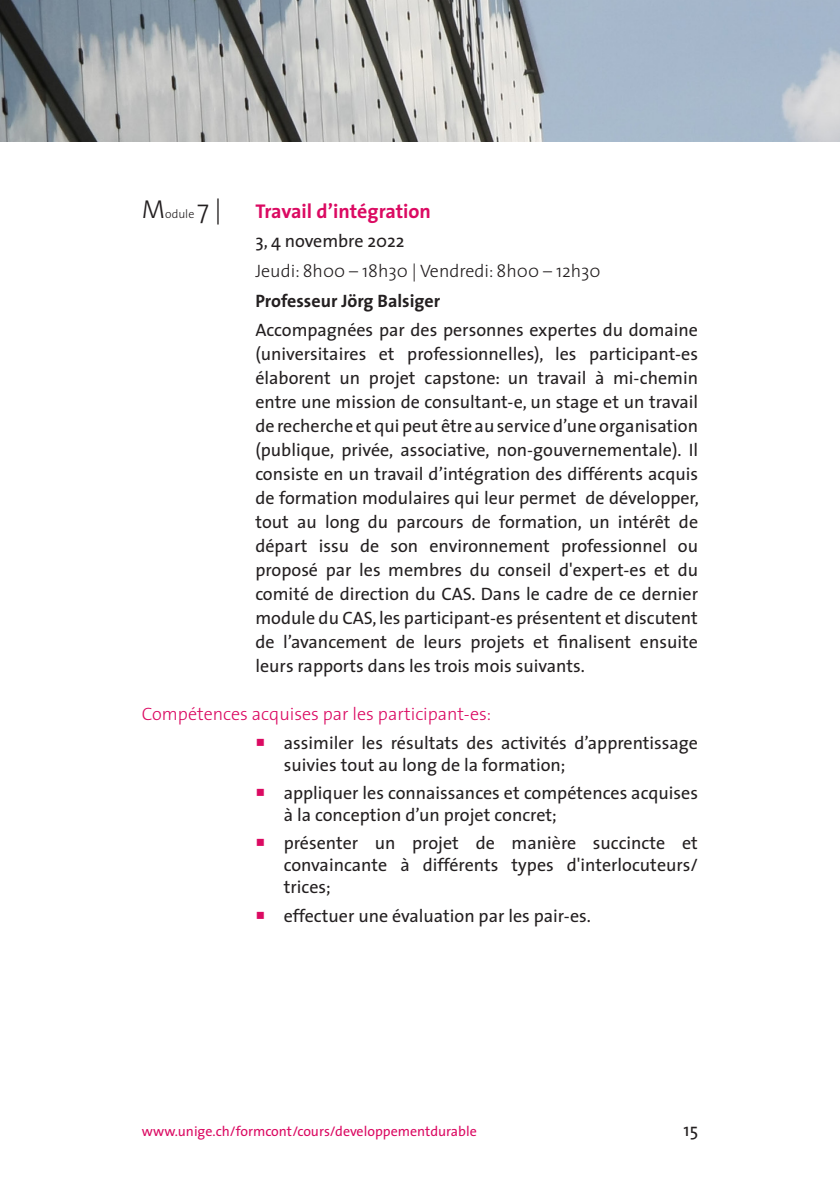
<style>
.page{position:relative;width:840px;height:1191px;background:#fff}
.page>*{position:absolute;margin:0;border:0;box-sizing:border-box;transform-origin:0 0}
.t1{font:700 20px "The Sans";color:#db0a62}
.texte{font:18px/24px "The Sans";color:#231f20;text-align:justify}
.texte-2{font:300 18px "The Sans";color:#db0a62}
.t2{font:300 18px "The Sans";color:#231f20}
.t3{font:700 18px "The Sans";color:#231f20}
.t4{font:14px "The Sans";color:#db0a62}
.t5{font:300 12px "The Sans";color:#231f20}
.s1{font-size:26px}
.s2{color:#db0a62}
</style>
<div class="page">
<img style="left:0;top:0;width:839px;height:142px">
<p class="t5" style="left:142px;top:204px;width:81px"><span class="s1">M</span>odule <span class="s1">7 |</span></p>
<p class="t1" style="left:255px;top:194px;width:177px">Travail d’intégration</p>
<p class="texte" style="left:255px;top:229px;width:151px">3, 4 novembre 2022</p>
<p class="t2" style="left:255px;top:256px;width:346px">Jeudi: 8h00 – 18h30 | Vendredi: 8h00 – 12h30</p>
<p class="t3" style="left:255px;top:285px;width:186px">Professeur Jörg Balsiger</p>
<p class="texte" style="left:255px;top:318px;width:445px">Accompagnées par des personnes expertes du domaine (universitaires et professionnelles), les participant-es élaborent un projet capstone: un travail à mi-chemin entre une mission de consultant-e, un stage et un travail de recherche et quipeut être auserviced’une organisation (publique, privée, associative, non-gouvernementale). Il consiste en un travail d’intégration des différents acquis de formation modulaires qui leur permet de développer, tout au long du parcours de formation, un intérêt de départ issu de son environnement professionnel ou proposé par les membres du conseil d'expert-es et du comité de direction du CAS. Dans le cadre de ce dernier module du CAS, les participant-es présentent et discutent de l’avancement de leurs projets et finalisent ensuite leurs rapports dans les trois mois suivants.</p>
<p class="texte-2" style="left:142px;top:699px;width:350px">Compétences acquises par les participant-es:</p>
<p class="texte" style="left:283px;top:731px;width:415px;line-height:22px;text-indent:-28px"><span class="s2">○</span> assimiler les résultats des activités d’apprentissage suivies tout au long de la formation;</p>
<p class="texte" style="left:283px;top:781px;width:415px;line-height:22px;text-indent:-28px"><span class="s2">○</span> appliquer les connaissances et compétences acquises à la conception d’un projet concret;</p>
<p class="texte" style="left:283px;top:831px;width:415px;line-height:22px;text-indent:-28px"><span class="s2">○</span> présenter un projet de manière succincte et convaincante à différents types d'interlocuteurs/ trices;</p>
<p class="texte" style="left:255px;top:903px;width:337px"><span class="s2">○</span> effectuer une évaluation par les pair-es.</p>
<p class="t4" style="left:142px;top:1119px;width:336px">www.unige.ch/formcont/cours/developpementdurable</p>
<p class="texte" style="left:683px;top:1117px;width:16px">15</p>
</div>
